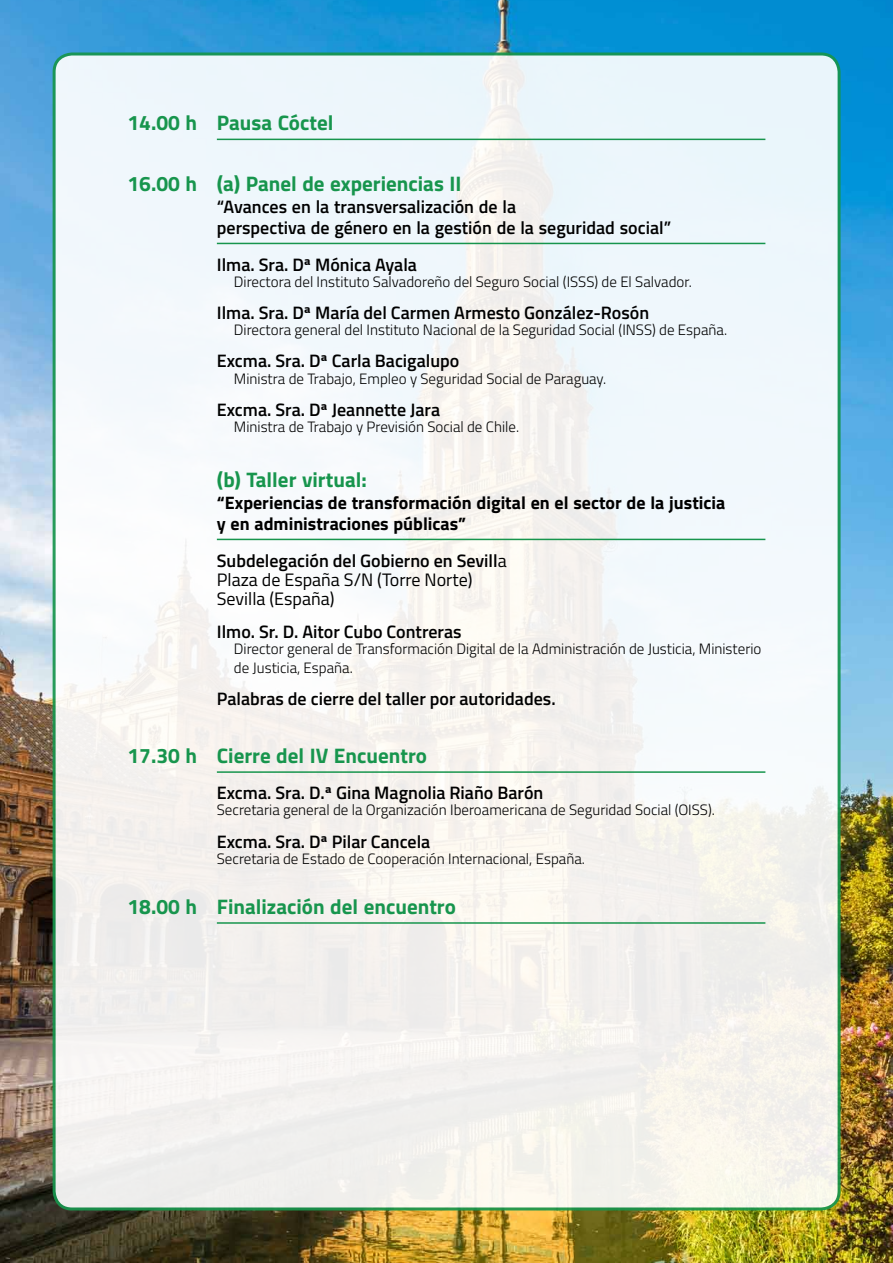
<style>
.page{position:relative;width:893px;height:1263px;background:#fff}
.page>*{position:absolute;margin:0;border:0;box-sizing:border-box;transform-origin:0 0}
.t1{font:700 21px "Titillium Web";color:#17954d}
.t2{font:600 18px/21.6px "Titillium Web";color:#000}
.t3{font:700 18px/21.6px "Titillium Web";color:#000}
.t4{font:18px/19.4px "Titillium Web";color:#000}
.t5{font:300 15px/19.5px "Titillium Web";color:#000}
.s1{font-weight:600}
</style>
<div class="page">
<img style="left:0;top:0;width:893px;height:1263px">
<div style="left:54px;top:54px;width:785px;height:1155px;background:#f3f6f5;border-radius:18px"></div>
<hr style="left:217px;top:139px;width:548px;height:1px;background:#17954d">
<hr style="left:217px;top:243px;width:548px;height:1px;background:#17954d">
<hr style="left:217px;top:539px;width:548px;height:1px;background:#17954d">
<hr style="left:217px;top:771px;width:548px;height:2px;background:#17954d">
<hr style="left:217px;top:922px;width:548px;height:2px;background:#17954d">
<h1 class="t1" style="left:128px;top:107px;width:207px">14.00 h Pausa Cóctel</h1>
<h1 class="t1" style="left:128px;top:168px;width:335px">16.00 h (a) Panel de experiencias II</h1>
<p class="t2" style="left:217px;top:195px;width:456px">“Avances en la transversalización de la<br>perspectiva de género en la gestión de la seguridad social”</p>
<p class="t2" style="left:217px;top:253px;width:202px">Ilma. Sra. Dª Mónica Ayala</p>
<p class="t5" style="left:234px;top:271px;width:459px">Directora del Instituto Salvadoreño del Seguro Social (ISSS) de El Salvador.</p>
<p class="t2" style="left:217px;top:301px;width:434px">Ilma. Sra. Dª María del Carmen Armesto González-Rosón</p>
<p class="t5" style="left:234px;top:319px;width:495px">Directora general del Instituto Nacional de la Seguridad Social (INSS) de España.</p>
<p class="t2" style="left:217px;top:349px;width:244px">Excma. Sra. Dª Carla Bacigalupo</p>
<p class="t5" style="left:234px;top:368px;width:374px">Ministra de Trabajo, Empleo y Seguridad Social de Paraguay.</p>
<p class="t2" style="left:217px;top:398px;width:225px">Excma. Sra. Dª Jeannette Jara</p>
<p class="t5" style="left:234px;top:416px;width:287px">Ministra de Trabajo y Previsión Social de Chile.</p>
<h1 class="t1" style="left:217px;top:464px;width:151px">(b) Taller virtual:</h1>
<p class="t3" style="left:217px;top:490px;width:510px">“Experiencias de transformación digital en el sector de la justicia y en administraciones públicas”</p>
<p class="t4" style="left:217px;top:550px;width:291px"><span class="s1">Subdelegación del Gobierno en Sevill</span>a<br>Plaza de España S/N (Torre Norte)<br>Sevilla (España)</p>
<p class="t2" style="left:217px;top:620px;width:246px">Ilmo. Sr. D. Aitor Cubo Contreras</p>
<p class="t5" style="left:234px;top:638px;width:529px">Director general de Transformación Digital de la Administración de Justicia, Ministerio de Justicia, España.</p>
<p class="t2" style="left:217px;top:687px;width:340px">Palabras de cierre del taller por autoridades.</p>
<h1 class="t1" style="left:128px;top:739px;width:301px">17.30 h Cierre del IV Encuentro</h1>
<p class="t2" style="left:217px;top:781px;width:328px">Excma. Sra. D.ª Gina Magnolia Riaño Barón</p>
<p class="t5" style="left:217px;top:800px;width:500px">Secretaria general de la Organización Iberoamericana de Seguridad Social (OISS).</p>
<p class="t2" style="left:217px;top:830px;width:215px">Excma. Sra. Dª Pilar Cancela</p>
<p class="t5" style="left:217px;top:848px;width:370px">Secretaria de Estado de Cooperación Internacional, España.</p>
<h1 class="t1" style="left:128px;top:890px;width:330px">18.00 h Finalización del encuentro</h1>
</div>
